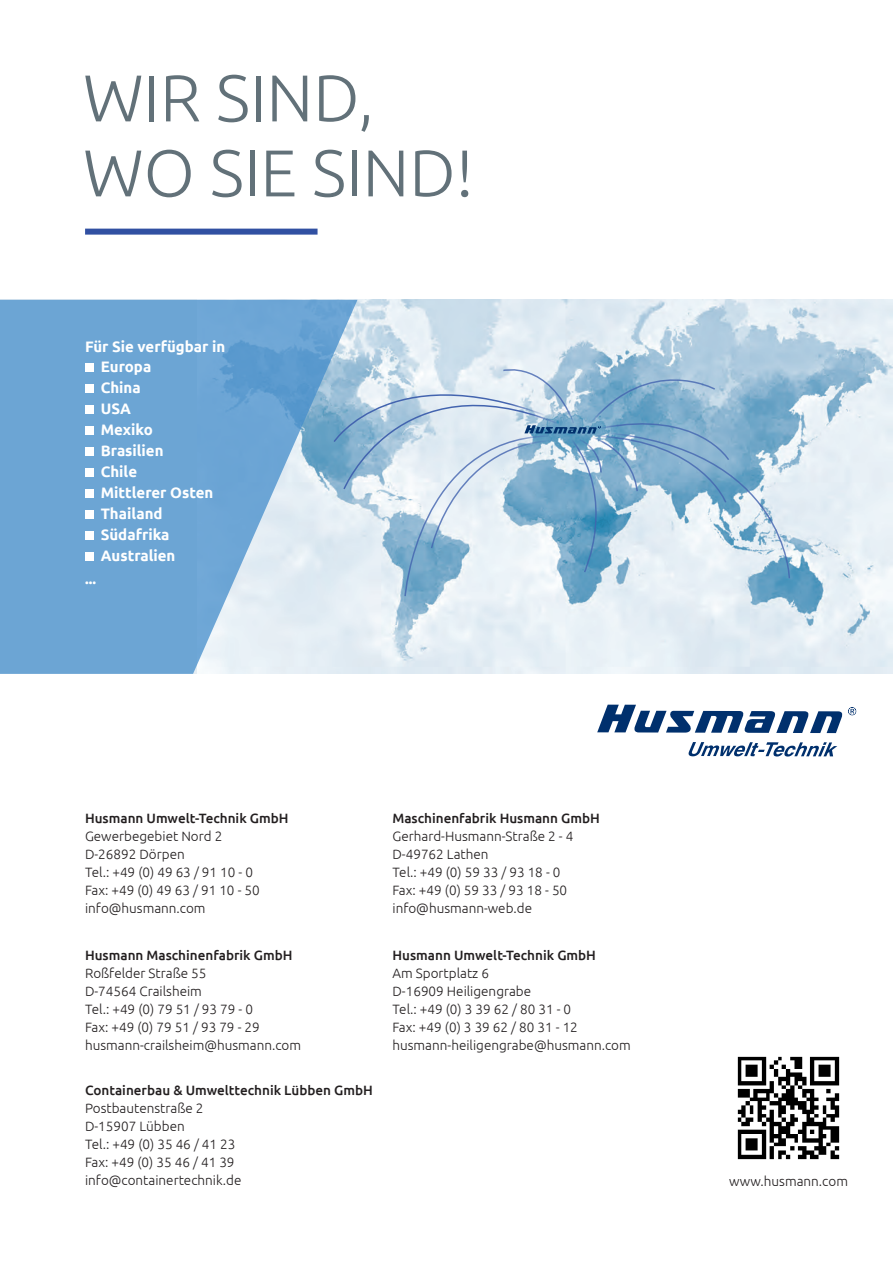
<style>
.page{position:relative;width:893px;height:1263px;background:#fff}
.page>*{position:absolute;margin:0;border:0;box-sizing:border-box;transform-origin:0 0}
.t1{font:300 66px "Ubuntu";color:#627179}
.Subline{font:700 15.15px "Ubuntu";color:#fff}
.t2{font:300 13.5px "Ubuntu";color:#231f20}
.t3{font:500 13.5px/18px "Ubuntu";color:#231f20}
.s1{font-weight:300}
</style>
<div class="page">
<svg style="left:597px;top:705px;width:259px;height:28px"></svg>
<svg style="left:688px;top:742px;width:149px;height:14px"></svg>
<img style="left:737px;top:1057px;width:102px;height:102px">
<img style="left:357px;top:300px;width:536px;height:374px">
<svg style="left:0;top:300px;width:357px;height:374px;background:#80b1d9"></svg>
<div style="left:85px;top:364px;width:9px;height:8px;background:#fff"></div>
<div style="left:85px;top:385px;width:9px;height:8px;background:#fff"></div>
<div style="left:85px;top:406px;width:9px;height:8px;background:#fff"></div>
<div style="left:85px;top:427px;width:9px;height:8px;background:#fff"></div>
<div style="left:85px;top:448px;width:9px;height:8px;background:#fff"></div>
<div style="left:85px;top:469px;width:9px;height:8px;background:#fff"></div>
<div style="left:85px;top:490px;width:9px;height:8px;background:#fff"></div>
<div style="left:85px;top:511px;width:9px;height:8px;background:#fff"></div>
<div style="left:85px;top:532px;width:9px;height:8px;background:#fff"></div>
<div style="left:85px;top:553px;width:9px;height:8px;background:#fff"></div>
<div style="left:85px;top:229px;width:233px;height:6px;background:#3150a2"></div>
<svg style="left:333px;top:368px;width:458px;height:230px;background:#b0ccdf"></svg>
<p class="t1" style="left:83px;top:58px;width:293px">WIR SIND,</p>
<p class="t1" style="left:83px;top:133px;width:392px">WO SIE SIND!</p>
<p class="Subline" style="left:85px;top:337px;width:142px">Für Sie verfügbar in</p>
<p class="Subline" style="left:101px;top:357px;width:52px">Europa</p>
<p class="Subline" style="left:101px;top:378px;width:42px">China</p>
<p class="Subline" style="left:101px;top:399px;width:32px">USA</p>
<p class="Subline" style="left:101px;top:420px;width:54px">Mexiko</p>
<p class="Subline" style="left:101px;top:441px;width:64px">Brasilien</p>
<p class="Subline" style="left:101px;top:462px;width:38px">Chile</p>
<p class="Subline" style="left:101px;top:483px;width:114px">Mittlerer Osten</p>
<p class="Subline" style="left:101px;top:504px;width:63px">Thailand</p>
<p class="Subline" style="left:101px;top:525px;width:70px">Südafrika</p>
<p class="Subline" style="left:101px;top:546px;width:76px">Australien</p>
<p class="Subline" style="left:85px;top:569px;width:13px">...</p>
<p class="t3" style="left:85px;top:808px;width:205px">Husmann Umwelt-Technik GmbH</p>
<p class="t2" style="left:85px;top:828px;width:139px">Gewerbegebiet Nord 2</p>
<p class="t2" style="left:85px;top:846px;width:101px">D-26892 Dörpen</p>
<p class="t2" style="left:85px;top:864px;width:169px">Tel.: +49 (0) 49 63 / 91 10 - 0</p>
<p class="t2" style="left:85px;top:882px;width:176px">Fax: +49 (0) 49 63 / 91 10 - 50</p>
<p class="t2" style="left:85px;top:900px;width:122px">info@husmann.com</p>
<p class="t3" style="left:85px;top:946px;width:209px">Husmann Maschinenfabrik GmbH<br><span class="s1">Roßfelder Straße 55</span></p>
<p class="t2" style="left:85px;top:983px;width:118px">D-74564 Crailsheim</p>
<p class="t2" style="left:85px;top:1001px;width:169px">Tel.: +49 (0) 79 51 / 93 79 - 0</p>
<p class="t2" style="left:85px;top:1019px;width:176px">Fax: +49 (0) 79 51 / 93 79 - 29</p>
<p class="t2" style="left:85px;top:1037px;width:218px">husmann-crailsheim@husmann.com</p>
<p class="t3" style="left:85px;top:1081px;width:289px">Containerbau &amp; Umwelttechnik Lübben GmbH</p>
<p class="t2" style="left:85px;top:1100px;width:120px">Postbautenstraße 2</p>
<p class="t2" style="left:85px;top:1118px;width:101px">D-15907 Lübben</p>
<p class="t2" style="left:85px;top:1136px;width:152px">Tel.: +49 (0) 35 46 / 41 23</p>
<p class="t2" style="left:85px;top:1154px;width:151px">Fax: +49 (0) 35 46 / 41 39</p>
<p class="t2" style="left:85px;top:1172px;width:158px">info@containertechnik.de</p>
<p class="t3" style="left:392px;top:808px;width:209px">Maschinenfabrik Husmann GmbH</p>
<p class="t2" style="left:392px;top:828px;width:182px">Gerhard-Husmann-Straße 2 - 4</p>
<p class="t2" style="left:392px;top:846px;width:98px">D-49762 Lathen</p>
<p class="t2" style="left:392px;top:864px;width:169px">Tel.: +49 (0) 59 33 / 93 18 - 0</p>
<p class="t2" style="left:392px;top:882px;width:176px">Fax: +49 (0) 59 33 / 93 18 - 50</p>
<p class="t2" style="left:392px;top:900px;width:141px">info@husmann-web.de</p>
<p class="t3" style="left:392px;top:946px;width:205px">Husmann Umwelt-Technik GmbH</p>
<p class="t2" style="left:392px;top:965px;width:98px">Am Sportplatz 6</p>
<p class="t2" style="left:392px;top:983px;width:140px">D-16909 Heiligengrabe</p>
<p class="t2" style="left:392px;top:1001px;width:180px">Tel.: +49 (0) 3 39 62 / 80 31 - 0</p>
<p class="t2" style="left:392px;top:1019px;width:187px">Fax: +49 (0) 3 39 62 / 80 31 - 12</p>
<p class="t2" style="left:392px;top:1037px;width:240px">husmann-heiligengrabe@husmann.com</p>
<p class="t2" style="left:729px;top:1172px;width:120px">www.husmann.com</p>
</div>
